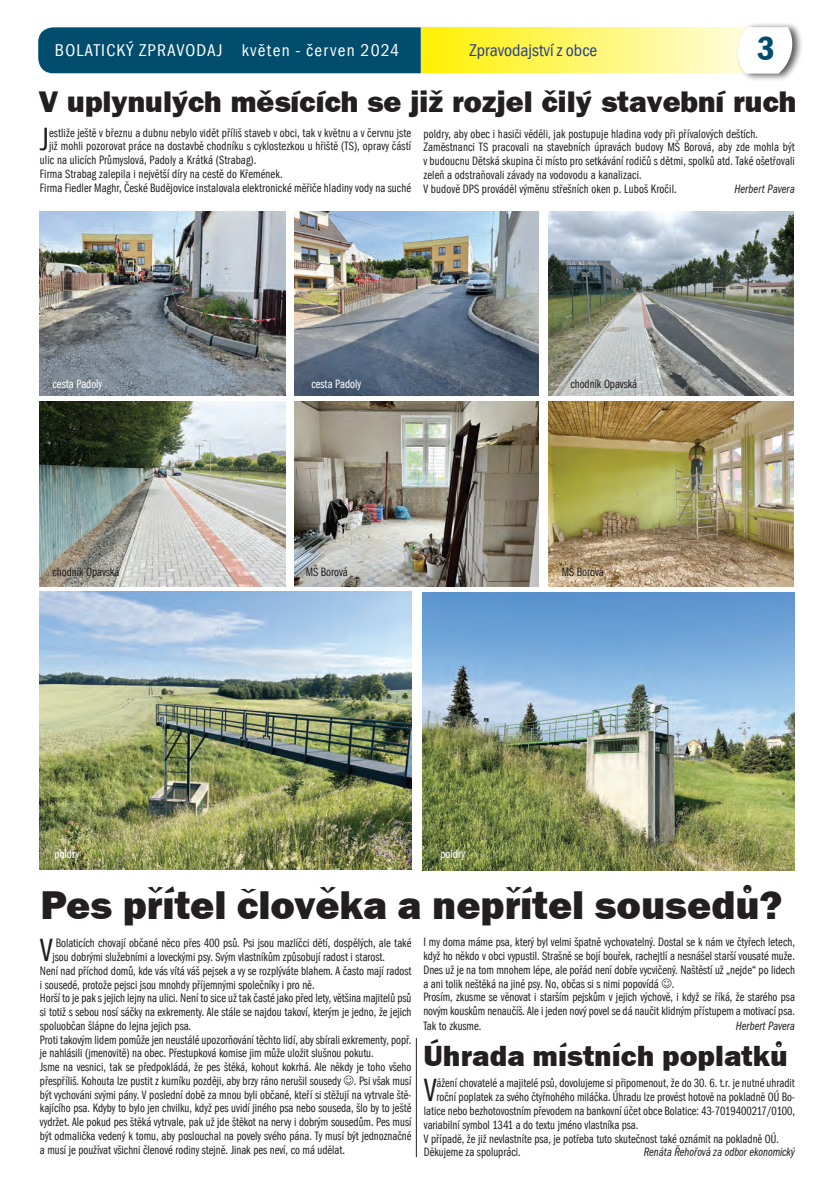
<style>
.page{position:relative;width:830px;height:1184px;background:#fff}
.page>*{position:absolute;margin:0;border:0;box-sizing:border-box;transform-origin:0 0}
.t1{font:800 41.25px "Franklin Gothic Itc TEE";color:#231f20}
.t2{font:600 condensed 35px "Franklin Gothic Itc TEE";color:#004d6e}
.t3{font:extra-condensed 33.12px "Franklin Gothic Itc TEE";color:#231f20}
.t4{font:800 30px "Franklin Gothic Itc TEE";color:#231f20}
.t5{font:800 29.88px "Frankfurt Gothic";color:#231f20}
.t6{font:condensed 17.5px "Franklin Gothic Itc TEE";letter-spacing:.07em;color:#fff}
.t7{font:condensed 17.5px "Franklin Gothic Itc TEE";color:#253f8e}
.t8{font:extra-condensed 12.5px/13.8px "Franklin Gothic Itc TEE";color:#231f20;text-align:justify}
.t9{font:italic extra-condensed 12.5px "Franklin Gothic Itc TEE";color:#231f20}
.t10{font:extra-condensed 12.5px "Franklin Gothic Itc TEE";color:#fff}
</style>
<div class="page">
<svg style="left:420px;top:27px;width:315px;height:46px;background:#fdf56a"></svg>
<div style="left:38px;top:27px;width:382px;height:46px;background:#004d6e"></div>
<div style="left:735px;top:22px;width:68px;height:60px;background:#231f20;opacity:.75"></div>
<svg style="left:735px;top:27px;width:58px;height:47px"></svg>
<img style="left:39px;top:211px;width:246px;height:185px">
<img style="left:548px;top:211px;width:245px;height:185px">
<img style="left:294px;top:401px;width:244px;height:185px">
<img style="left:294px;top:211px;width:244px;height:185px">
<img style="left:39px;top:401px;width:246px;height:185px">
<img style="left:548px;top:401px;width:245px;height:185px">
<img style="left:40px;top:591px;width:371px;height:279px">
<img style="left:422px;top:592px;width:372px;height:278px">
<hr style="left:416px;top:1038px;width:1px;height:119px;background:#231f20">
<p class="t6" style="left:55px;top:41px;width:345px">BOLATICKÝ ZPRAVODAJ květen - červen 2024</p>
<p class="t7" style="left:469px;top:40px;width:129px">Zpravodajství z obce</p>
<p class="t2" style="left:756px;top:28px;width:19px">3</p>
<p class="t5" style="left:38px;top:83px;width:759px">V uplynulých měsících se již rozjel čilý stavební ruch</p>
<p class="t3" style="left:40px;top:121px;width:11px">J</p>
<p class="t8" style="left:49px;top:126px;width:363px">estliže ještě v březnu a dubnu nebylo vidět příliš staveb v obci, tak v květnu a v červnu jste</p>
<p class="t8" style="left:423px;top:127px;width:336px">poldry, aby obec i hasiči věděli, jak postupuje hladina vody při přívalových deštích.</p>
<p class="t8" style="left:423px;top:140px;width:373px">Zaměstnanci TS pracovali na stavebních úpravách budovy MŠ Borová, aby zde mohla být v budoucnu Dětská skupina či místo pro setkávání rodičů s dětmi, spolků atd. Také ošetřovali zeleň a odstraňovali závady na vodovodu a kanalizaci.</p>
<p class="t8" style="left:423px;top:182px;width:255px">V budově DPS prováděl výměnu střešních oken p. Luboš Kročil.</p>
<p class="t9" style="left:734px;top:182px;width:62px">Herbert Pavera</p>
<p class="t8" style="left:49px;top:140px;width:363px">již mohli pozorovat práce na dostavbě chodníku s cyklostezkou u hřiště (TS), opravy částí</p>
<p class="t8" style="left:40px;top:153px;width:218px">ulic na ulicích Průmyslová, Padoly a Krátká (Strabag).</p>
<p class="t8" style="left:40px;top:167px;width:244px">Firma Strabag zalepila i největší díry na cestě do Křemének.</p>
<p class="t8" style="left:40px;top:181px;width:373px">Firma Fiedler Maghr, České Budějovice instalovala elektronické měřiče hladiny vody na suché</p>
<p class="t10" style="left:52px;top:377px;width:51px">cesta Padoly</p>
<p class="t10" style="left:311px;top:377px;width:51px">cesta Padoly</p>
<p class="t8" style="left:570px;top:377px;width:68px">chodník Opavská</p>
<p class="t8" style="left:52px;top:565px;width:68px">chodník Opavská</p>
<p class="t8" style="left:305px;top:565px;width:43px">MŠ Borová</p>
<p class="t8" style="left:561px;top:565px;width:43px">MŠ Borová</p>
<p class="t10" style="left:54px;top:847px;width:26px">poldry</p>
<p class="t10" style="left:440px;top:847px;width:26px">poldry</p>
<p class="t1" style="left:40px;top:881px;width:743px">Pes přítel člověka a nepřítel sousedů?</p>
<p class="t3" style="left:40px;top:932px;width:14px">V</p>
<p class="t8" style="left:52px;top:936px;width:360px">Bolaticích chovají občané něco přes 400 psů. Psi jsou mazlíčci dětí, dospělých, ale také jsou dobrými služebními a loveckými psy. Svým vlastníkům způsobují radost i starost.</p>
<p class="t8" style="left:40px;top:964px;width:373px">Není nad příchod domů, kde vás vítá váš pejsek a vy se rozplýváte blahem. A často mají radost i sousedé, protože pejsci jsou mnohdy příjemnými společníky i pro ně.</p>
<p class="t8" style="left:40px;top:991px;width:373px">Horší to je pak s jejich lejny na ulici. Není to sice už tak časté jako před lety, většina majitelů psů si totiž s sebou nosí sáčky na exkrementy. Ale stále se najdou takoví, kterým je jedno, že jejich spoluobčan šlápne do lejna jejich psa.</p>
<p class="t8" style="left:40px;top:1032px;width:373px">Proti takovým lidem pomůže jen neustálé upozorňování těchto lidí, aby sbírali exkrementy, popř. je nahlásili (jmenovitě) na obec. Přestupková komise jim může uložit slušnou pokutu.</p>
<p class="t8" style="left:40px;top:1060px;width:373px">Jsme na vesnici, tak se předpokládá, že pes štěká, kohout kokrhá. Ale někdy je toho všeho přespříliš. Kohouta lze pustit z kurníku později, aby brzy ráno nerušil sousedy . Psi však musí být vychováni svými pány. V poslední době za mnou byli občané, kteří si stěžují na vytrvale ště&shy;kajícího psa. Kdyby to bylo jen chvilku, když pes uvidí jiného psa nebo souseda, šlo by to ještě vydržet. Ale pokud pes štěká vytrvale, pak už jde štěkot na nervy i dobrým sousedům. Pes musí být odmalička vedený k tomu, aby poslouchal na povely svého pána. Ty musí být jednoznačné a musí je používat všichni členové rodiny stejně. Jinak pes neví, co má udělat.</p>
<p class="t8" style="left:423px;top:935px;width:373px">I my doma máme psa, který byl velmi špatně vychovatelný. Dostal se k nám ve čtyřech letech, když ho někdo v obci vypustil. Strašně se bojí bouřek, rachejtlí a nesnášel starší vousaté muže.<br>Dnes už je na tom mnohem lépe, ale pořád není dobře vycvičený. Naštěstí už „nejde“ po lidech a ani tolik neštěká na jiné psy. No, občas si s nimi popovídá .</p>
<p class="t8" style="left:423px;top:990px;width:373px">Prosím, zkusme se věnovat i starším pejskům v jejich výchově, i když se říká, že starého psa novým kouskům nenaučíš. Ale i jeden nový povel se dá naučit klidným přístupem a motivací psa.</p>
<p class="t8" style="left:423px;top:1019px;width:59px">Tak to zkusme.</p>
<p class="t9" style="left:735px;top:1019px;width:60px">Herbert Pavera</p>
<p class="t4" style="left:423px;top:1038px;width:365px">Úhrada místních poplatků</p>
<p class="t3" style="left:424px;top:1072px;width:14px">V</p>
<p class="t8" style="left:436px;top:1076px;width:360px">ážení chovatelé a majitelé psů, dovolujeme si připomenout, že do 30. 6. t.r. je nutné uhradit</p>
<p class="t8" style="left:436px;top:1090px;width:360px">roční poplatek za svého čtyřnohého miláčka. Úhradu lze provést hotově na pokladně OÚ Bo-</p>
<p class="t8" style="left:423px;top:1104px;width:372px">latice nebo bezhotovostním převodem na bankovní účet obce Bolatice: 43-7019400217/0100,</p>
<p class="t8" style="left:423px;top:1117px;width:216px">variabilní symbol 1341 a do textu jméno vlastníka psa.</p>
<p class="t8" style="left:423px;top:1131px;width:356px">V případě, že již nevlastníte psa, je potřeba tuto skutečnost také oznámit na pokladně OÚ.</p>
<p class="t8" style="left:423px;top:1145px;width:98px">Děkujeme za spolupráci.</p>
<p class="t9" style="left:643px;top:1145px;width:152px">Renáta Řehořová za odbor ekonomický</p>
</div>
